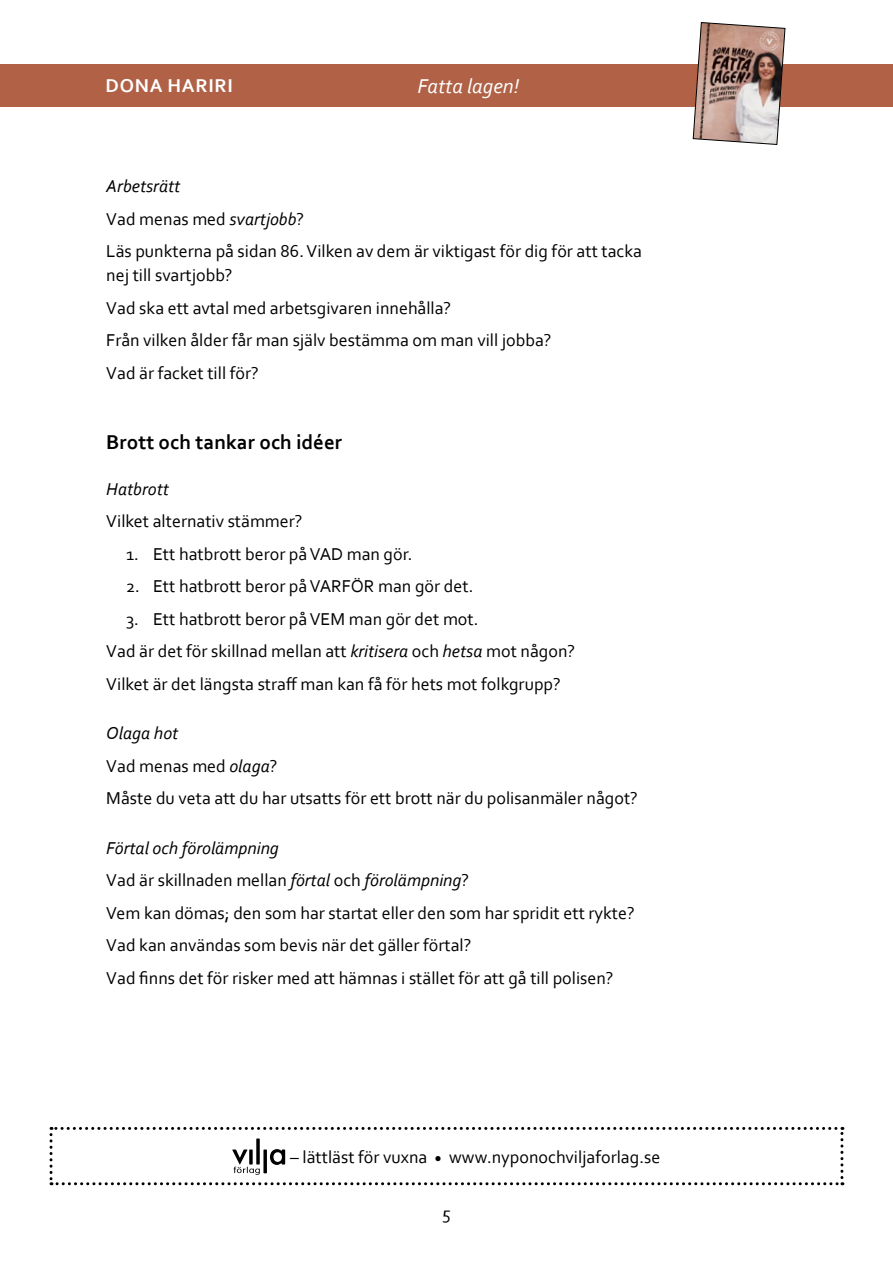
<style>
.page{position:relative;width:893px;height:1263px;background:#fff}
.page>*{position:absolute;margin:0;border:0;box-sizing:border-box;transform-origin:0 0}
.t1{font:700 21px "Corbel";color:#000}
.t2{font:italic 21px "Corbel";color:#fff}
.t3{font:700 19.5px "Corbel";letter-spacing:.04em;color:#fff}
.t4{font:18px/32.5px "Corbel";color:#000}
.t5{font:italic 18px "Corbel";color:#000}
.s1{font-style:italic}
</style>
<div class="page">
<div style="left:0;top:64px;width:893px;height:42px;background:#b06146"></div>
<svg style="left:693px;top:22px;width:92px;height:123px;background:#ae958c"></svg>
<svg style="left:50px;top:1127px;width:793px;height:58px"></svg>
<p class="t3" style="left:106px;top:74px;width:129px">DONA HARIRI</p>
<p class="t2" style="left:417px;top:73px;width:103px">Fatta lagen!</p>
<p class="t4" style="left:106px;top:169px;width:537px"><span class="s1">Arbetsrätt<br></span>Vad menas med <span class="s1">svartjobb</span>?<br>Läs punkterna på sidan 86. Vilken av dem är viktigast för dig för att tacka</p>
<p class="t4" style="left:106px;top:258px;width:447px">nej till svartjobb?<br>Vad ska ett avtal med arbetsgivaren innehålla?<br>Från vilken ålder får man själv bestämma om man vill jobba?<br>Vad är facket till för?</p>
<p class="t1" style="left:106px;top:429px;width:237px">Brott och tankar och idéer</p>
<p class="t5" style="left:106px;top:477px;width:64px">Hatbrott</p>
<p class="t4" style="left:106px;top:504px;width:198px">Vilket alternativ stämmer?</p>
<p class="t4" style="left:126px;top:537px;width:288px">1. Ett hatbrott beror på VAD man gör.</p>
<p class="t4" style="left:126px;top:569px;width:349px">2. Ett hatbrott beror på VARFÖR man gör det.</p>
<p class="t4" style="left:106px;top:602px;width:470px;text-indent:20px">3. Ett hatbrott beror på VEM man gör det mot.<br>Vad är det för skillnad mellan att <span class="s1">kritisera</span> och <span class="s1">hetsa</span> mot någon?<br>Vilket är det längsta straff man kan få för hets mot folkgrupp?</p>
<p class="t4" style="left:106px;top:716px;width:533px"><span class="s1">Olaga hot<br></span>Vad menas med <span class="s1">olaga</span>?<br>Måste du veta att du har utsatts för ett brott när du polisanmäler något?</p>
<p class="t4" style="left:106px;top:831px;width:530px"><span class="s1">Förtal och förolämpning<br></span>Vad är skillnaden mellan <span class="s1">förtal</span> och <span class="s1">förolämpning</span>?<br>Vem kan dömas; den som har startat eller den som har spridit ett rykte?<br>Vad kan användas som bevis när det gäller förtal?<br>Vad finns det för risker med att hämnas i stället för att gå till polisen?</p>
<p class="t4" style="left:290px;top:1140px;width:372px">– lättläst för vuxna <sub>•</sub> www.nyponochviljaforlag.se</p>
<p class="t4" style="left:442px;top:1196px;width:10px">5</p>
</div>
